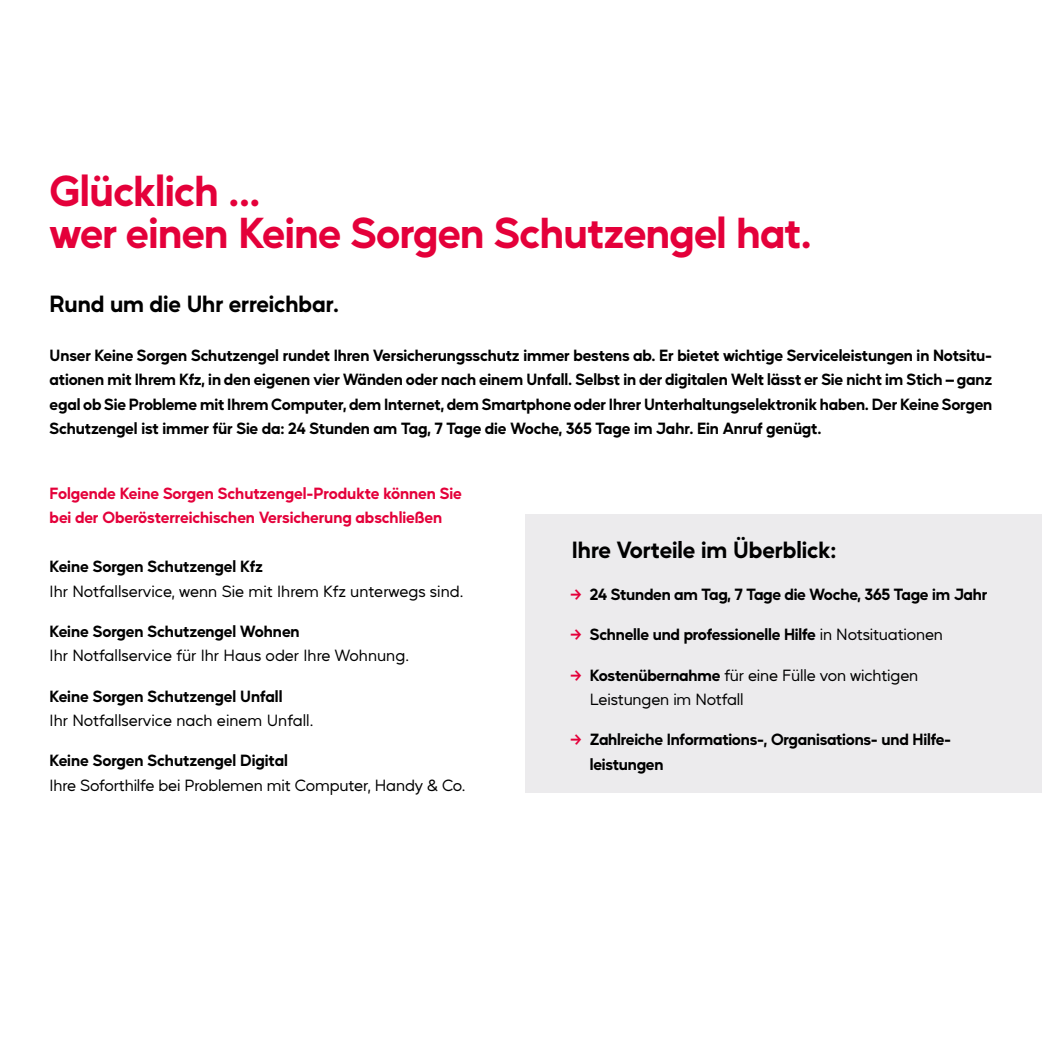
<style>
.page{position:relative;width:1042px;height:1042px;background:#fff}
.page>*{position:absolute;margin:0;border:0;box-sizing:border-box;transform-origin:0 0}
.t1{font:700 42px/42px "Mustica Pro";letter-spacing:-.015em;color:#e4003a}
.t2{font:700 22.75px "Mustica Pro";letter-spacing:-.005em;color:#000}
.t3{font:700 15.75px/24.5px "Mustica Pro";letter-spacing:-.01em;color:#000}
.t4{font:15.75px/24.5px "Mustica Pro";letter-spacing:-.01em;color:#000}
.t5{font:700 15.75px/24.5px "Mustica Pro";letter-spacing:-.005em;color:#e4003a}
.s1{font-weight:400}
.s2{font-weight:700}
</style>
<div class="page">
<div style="left:526px;top:514px;width:516px;height:278px;background:#ecebed"></div>
<h1 class="t1" style="left:50px;top:165px;width:764px">Glücklich ...<br>wer einen Keine Sorgen Schutzengel hat.</h1>
<h2 class="t2" style="left:50px;top:285px;width:291px">Rund um die Uhr erreichbar.</h2>
<p class="t3" style="left:50px;top:341px;width:944px;text-align:justify">Unser Keine Sorgen Schutzengel rundet Ihren Versicherungsschutz immer bestens ab. Er bietet wichtige Serviceleistungen in Notsitu&shy;ationen mit Ihrem Kfz, in den eigenen vier Wänden oder nach einem Unfall. Selbst in der digitalen Welt lässt er Sie nicht im Stich – ganz egal ob Sie Probleme mit Ihrem Computer, dem Internet, dem Smartphone oder Ihrer Unterhaltungselektronik haben. Der Keine Sorgen Schutzengel ist immer für Sie da: 24 Stunden am Tag, 7 Tage die Woche, 365 Tage im Jahr. Ein Anruf genügt.</p>
<p class="t5" style="left:50px;top:479px;width:414px">Folgende Keine Sorgen Schutzengel-Produkte können Sie bei der Oberösterreichischen Versicherung abschließen</p>
<p class="t3" style="left:50px;top:552px;width:215px">Keine Sorgen Schutzengel Kfz</p>
<p class="t4" style="left:50px;top:577px;width:415px">Ihr Notfallservice, wenn Sie mit Ihrem Kfz unterwegs sind.</p>
<p class="t3" style="left:50px;top:617px;width:252px">Keine Sorgen Schutzengel Wohnen</p>
<p class="t4" style="left:50px;top:642px;width:361px">Ihr Notfallservice für Ihr Haus oder Ihre Wohnung.</p>
<p class="t3" style="left:50px;top:682px;width:234px">Keine Sorgen Schutzengel Unfall</p>
<p class="t4" style="left:50px;top:707px;width:265px">Ihr Notfallservice nach einem Unfall.</p>
<p class="t3" style="left:50px;top:747px;width:240px">Keine Sorgen Schutzengel Digital</p>
<p class="t4" style="left:50px;top:771px;width:417px">Ihre Soforthilfe bei Problemen mit Computer, Handy &amp; Co.</p>
<h2 class="t2" style="left:572px;top:531px;width:266px">Ihre Vorteile im Überblick:</h2>
<p class="t3" style="left:590px;top:580px;width:399px">24 Stunden am Tag, 7 Tage die Woche, 365 Tage im Jahr</p>
<p class="t3" style="left:590px;top:620px;width:355px">Schnelle und professionelle Hilfe <span class="s1">in Notsituationen</span></p>
<p class="t4" style="left:590px;top:661px;width:330px"><span class="s2">Kostenübernahme</span> für eine Fülle von wichtigen<br>Leistungen im Notfall</p>
<p class="t3" style="left:590px;top:725px;width:363px">Zahlreiche Informations-, Organisations- und Hilfe&shy;leistungen</p>
</div>
